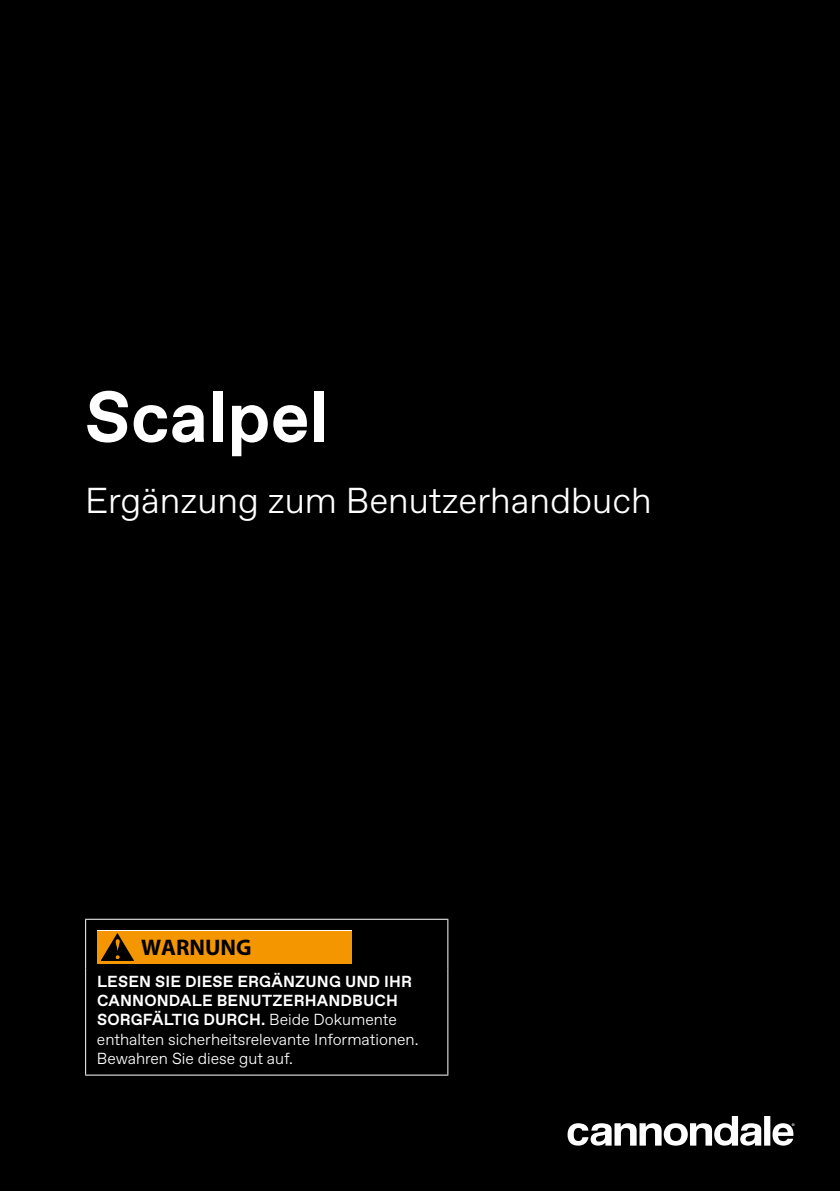
<style>
.page{position:relative;width:840px;height:1191px;background:#fff}
.page>*{position:absolute;margin:0;border:0;box-sizing:border-box;transform-origin:0 0}
.t1{font:700 72px "Favorit";color:#fff}
.t2{font:300 36px "Favorit";color:#fff}
.t3{font:700 22.6px "Myriad Pro";color:#000}
.t4{font:300 16px/19.2px "Favorit";color:#fff}
.s1{font-weight:700}
</style>
<div class="page">
<div style="left:0;top:0;width:839px;height:1191px;background:#000"></div>
<svg style="left:764px;top:1116px;width:5px;height:29px"></svg>
<svg style="left:567px;top:1116px;width:193px;height:29px"></svg>
<svg style="left:772px;top:1123px;width:22px;height:22px"></svg>
<hr style="left:85px;top:918px;width:363px;height:1px;background:#fff">
<hr style="left:85px;top:919px;width:1px;height:49px;background:#fff">
<hr style="left:85px;top:968px;width:1px;height:106px;background:#fff">
<hr style="left:85px;top:1074px;width:363px;height:1px;background:#fff">
<hr style="left:447px;top:919px;width:1px;height:49px;background:#fff">
<hr style="left:447px;top:968px;width:1px;height:106px;background:#fff">
<div style="left:97px;top:930px;width:254px;height:33px;background:#fff"></div>
<div style="left:97px;top:931px;width:254px;height:32px;background:#f49600"></div>
<svg style="left:101px;top:933px;width:32px;height:27px"></svg>
<h1 class="t1" style="left:85px;top:369px;width:245px">Scalpel</h1>
<h2 class="t2" style="left:85px;top:476px;width:567px">Ergänzung zum Benutzerhandbuch</h2>
<h3 class="t3" style="left:141px;top:933px;width:112px">WARNUNG</h3>
<p class="t4" style="left:97px;top:971px;width:323px"><span class="s1">LESEN SIE DIESE ERGÄNZUNG UND IHR CANNONDALE BENUTZERHANDBUCH SORGFÄLTIG DURCH.</span> Beide Dokumente enthalten sicherheitsrelevante Informationen.<br>Bewahren Sie diese gut auf.</p>
</div>
